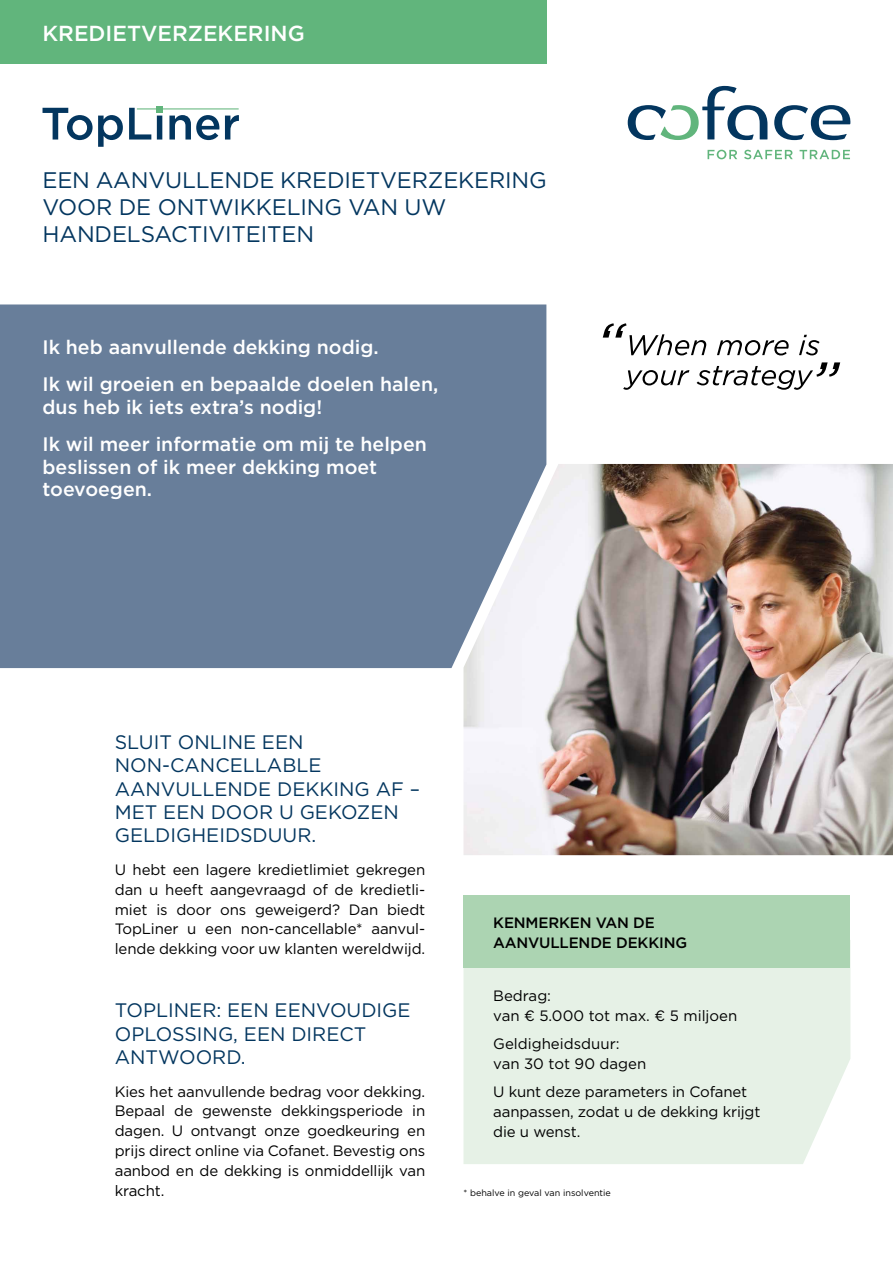
<style>
.page{position:relative;width:893px;height:1263px;background:#fff}
.page>*{position:absolute;margin:0;border:0;box-sizing:border-box;transform-origin:0 0}
.t1{font:22.5px/27px "Gotham";letter-spacing:-.01em;color:#03365f}
.t2{font:500 21.75px "Gotham";color:#fff}
.t3{font:500 19.5px/37.2px "Gotham";color:#fff}
.t4{font:19.5px/23.4px "Gotham";color:#03365f}
.t5{font:15px/19.8px "Gotham";letter-spacing:-.01em;color:#000}
.t6{font:500 15px/19.8px "Gotham";letter-spacing:-.01em;color:#000}
.t7{font:9px "Gotham";color:#000}
</style>
<div class="page">
<img style="left:463px;top:464px;width:430px;height:391px">
<div style="left:0;top:304px;width:546px;height:364px;background:#687e9a"></div>
<svg style="left:774px;top:105px;width:77px;height:35px"></svg>
<svg style="left:628px;top:86px;width:139px;height:54px"></svg>
<svg style="left:708px;top:150px;width:29px;height:9px"></svg>
<svg style="left:744px;top:150px;width:49px;height:9px"></svg>
<svg style="left:800px;top:150px;width:50px;height:9px"></svg>
<div style="left:0;top:0;width:546px;height:64px;background:#61b57c"></div>
<div style="left:463px;top:968px;width:387px;height:196px;background:#e6f1e6"></div>
<div style="left:463px;top:895px;width:387px;height:73px;background:#acd4b2"></div>
<svg style="left:43px;top:108px;width:80px;height:39px"></svg>
<svg style="left:129px;top:108px;width:22px;height:32px"></svg>
<svg style="left:169px;top:115px;width:50px;height:25px"></svg>
<svg style="left:225px;top:115px;width:14px;height:25px"></svg>
<svg style="left:157px;top:106px;width:6px;height:34px"></svg>
<hr style="left:137px;top:108px;width:102px;height:1px;background:#61b57c">
<svg style="left:717px;top:340px;width:72px;height:15px"></svg>
<svg style="left:799px;top:335px;width:21px;height:20px"></svg>
<svg style="left:623px;top:370px;width:66px;height:20px"></svg>
<svg style="left:603px;top:323px;width:103px;height:32px"></svg>
<svg style="left:697px;top:362px;width:143px;height:28px"></svg>
<h2 class="t2" style="left:43px;top:19px;width:264px">Kredi etverzekeri ng</h2>
<h1 class="t1" style="left:43px;top:166px;width:506px">Een aanvullende kredietverzekering voor de ontwikkeling van uw handelsactiviteiten</h1>
<h3 class="t3" style="left:43px;top:328px;width:397px">Ik heb aanvullende dekking nodig.<br>Ik wil groeien en bepaalde doelen halen,</h3>
<h3 class="t3" style="left:43px;top:388px;width:386px">dus heb ik iets extra’s nodig!<br>Ik wil meer informatie om mij te helpen</h3>
<h3 class="t3" style="left:43px;top:455px;width:336px;line-height:22.5px">beslissen of ik meer dekking moet toevoegen.</h3>
<h3 class="t4" style="left:115px;top:730px;width:307px">Sluit online een non-cancellable aanvullende dekking af – met een door u gekozen geldigheidsduur.</h3>
<p class="t5" style="left:115px;top:859px;width:312px;text-align:justify">U hebt een lagere kredietlimiet gekregen dan u heeft aangevraagd of de kredietli&shy;miet is door ons geweigerd? Dan biedt TopLiner u een non-cancellable* aanvul&shy;lende dekking voor uw klanten wereldwijd.</p>
<h3 class="t4" style="left:115px;top:998px;width:297px">TopLiner: een eenvoudige oplossing, een direct antwoord.</h3>
<p class="t5" style="left:115px;top:1081px;width:312px;text-align:justify">Kies het aanvullende bedrag voor dekking.<br>Bepaal de gewenste dekkingsperiode in dagen. U ontvangt onze goedkeuring en prijs direct online via Cofanet. Bevestig ons aanbod en de dekking is onmiddellijk van kracht.</p>
<p class="t6" style="left:493px;top:912px;width:195px">Kenmerken van de aanvullende dekki ng</p>
<p class="t5" style="left:493px;top:985px;width:246px">Bedrag:<br>van € 5.000 tot max. € 5 miljoen</p>
<p class="t5" style="left:493px;top:1033px;width:155px">Geldigheidsduur: van 30 tot 90 dagen</p>
<p class="t5" style="left:493px;top:1081px;width:269px">U kunt deze parameters in Cofanet aanpassen, zodat u de dekking krijgt die u wenst.</p>
<p class="t7" style="left:463px;top:1187px;width:149px">* behalve in geval van insolventie</p>
</div>
